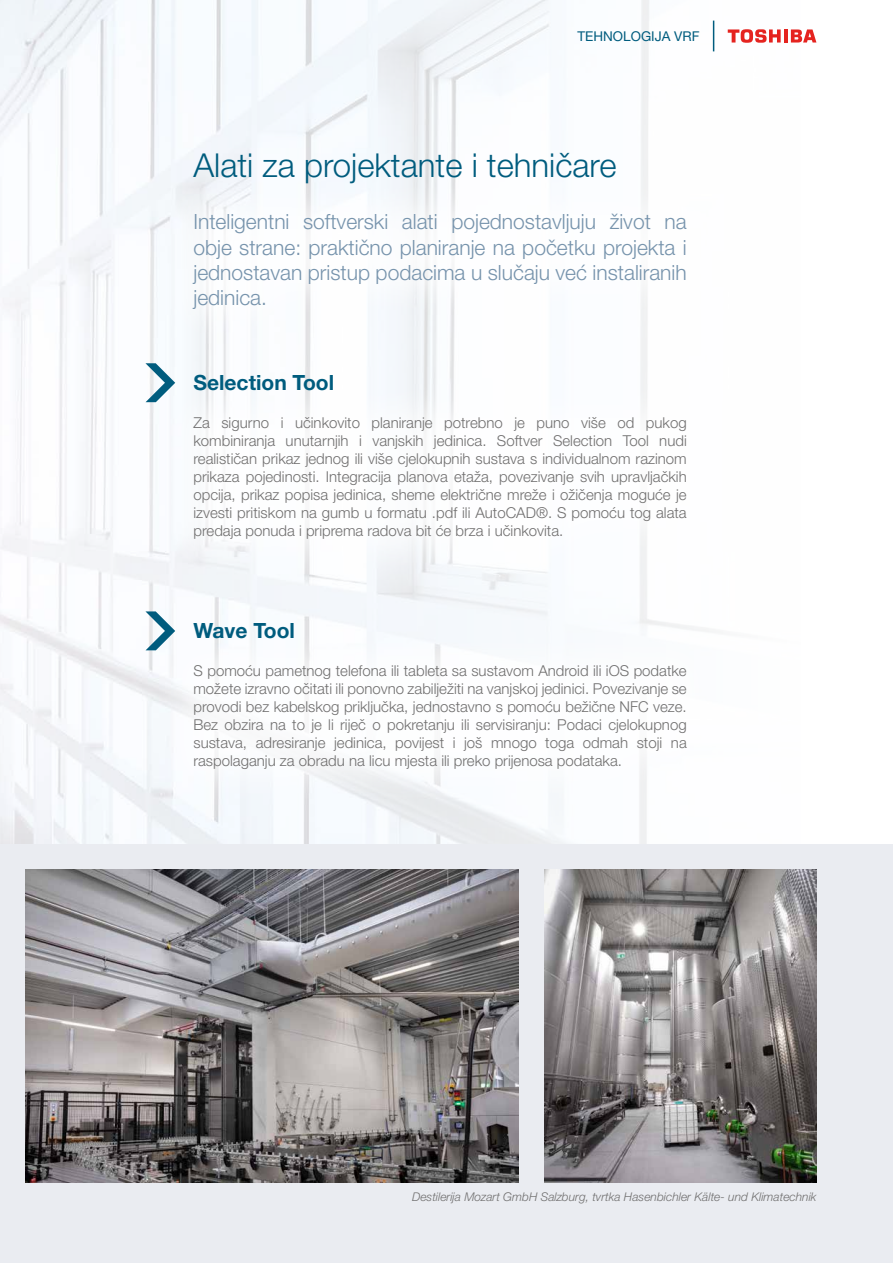
<style>
.page{position:relative;width:893px;height:1263px;background:#fff}
.page>*{position:absolute;margin:0;border:0;box-sizing:border-box;transform-origin:0 0}
.t1{font:300 33px "Helvetica Neue LT Pro";color:#005c7e}
.t2{font:300 21px/25.2px "Helvetica Neue LT Pro";color:#7693ac;text-align:justify}
.t3{font:700 21px "Helvetica Neue LT Pro";color:#005c7e}
.t4{font:300 15px/18px "Helvetica Neue LT Pro";color:#706f6f;text-align:justify}
.t5{font:13.5px "Helvetica Neue LT Pro";color:#005c7e}
.t6{font:italic 300 12px "Helvetica Neue LT Pro";color:#706f6f}
</style>
<div class="page">
<img style="left:0;top:0;width:817px;height:844px">
<div style="left:0;top:844px;width:893px;height:419px;background:#eaecf1"></div>
<hr style="left:784px;top:29px;width:4px;height:14px;background:#e5231f">
<svg style="left:791px;top:29px;width:25px;height:14px"></svg>
<svg style="left:728px;top:29px;width:53px;height:14px"></svg>
<hr style="left:713px;top:21px;width:1px;height:30px;background:#005c7e">
<div style="left:155px;top:378px;width:570px;height:200px;background:#fff"></div>
<div style="left:155px;top:626px;width:570px;height:182px;background:#fff"></div>
<div style="left:154px;top:175px;width:571px;height:172px;background:#fff"></div>
<img style="left:26px;top:870px;width:493px;height:312px">
<img style="left:544px;top:870px;width:272px;height:312px">
<svg style="left:145px;top:363px;width:30px;height:39px"></svg>
<svg style="left:145px;top:611px;width:30px;height:39px"></svg>
<p class="t5" style="left:577px;top:28px;width:124px">TEHNOLOGIJA VRF</p>
<h1 class="t1" style="left:193px;top:145px;width:425px">Alati za projektante i tehničare</h1>
<h2 class="t2" style="left:193px;top:209px;width:495px">Inteligentni softverski alati pojednostavljuju život na obje strane: praktično planiranje na početku projekta i jednostavan pristup podacima u slučaju već instaliranih jedinica.</h2>
<h2 class="t3" style="left:193px;top:370px;width:142px">Selection Tool</h2>
<p class="t4" style="left:193px;top:413px;width:495px">Za sigurno i učinkovito planiranje potrebno je puno više od pukog kombiniranja unutarnjih i vanjskih jedinica. Softver Selection Tool nudi realističan prikaz jednog ili više cjelokupnih sustava s individualnom razinom prikaza pojedinosti. Integracija planova etaža, povezivanje svih upravljačkih opcija, prikaz popisa jedinica, sheme električne mreže i ožičenja moguće je izvesti pritiskom na gumb u formatu .pdf ili AutoCAD®. S pomoću tog alata predaja ponuda i priprema radova bit će brza i učinkovita.</p>
<h2 class="t3" style="left:193px;top:618px;width:103px">Wave Tool</h2>
<p class="t4" style="left:193px;top:662px;width:495px">S pomoću pametnog telefona ili tableta sa sustavom Android ili iOS podatke možete izravno očitati ili ponovno zabilježiti na vanjskoj jedinici. Povezivanje se provodi bez kabelskog priključka, jednostavno s pomoću bežične NFC veze.<br>Bez obzira na to je li riječ o pokretanju ili servisiranju: Podaci cjelokupnog sustava, adresiranje jedinica, povijest i još mnogo toga odmah stoji na raspolaganju za obradu na licu mjesta ili preko prijenosa podataka.</p>
<p class="t6" style="left:412px;top:1190px;width:406px">Destilerija Mozart GmbH Salzburg, tvrtka Hasenbichler Kälte- und Klimatechnik</p>
</div>
